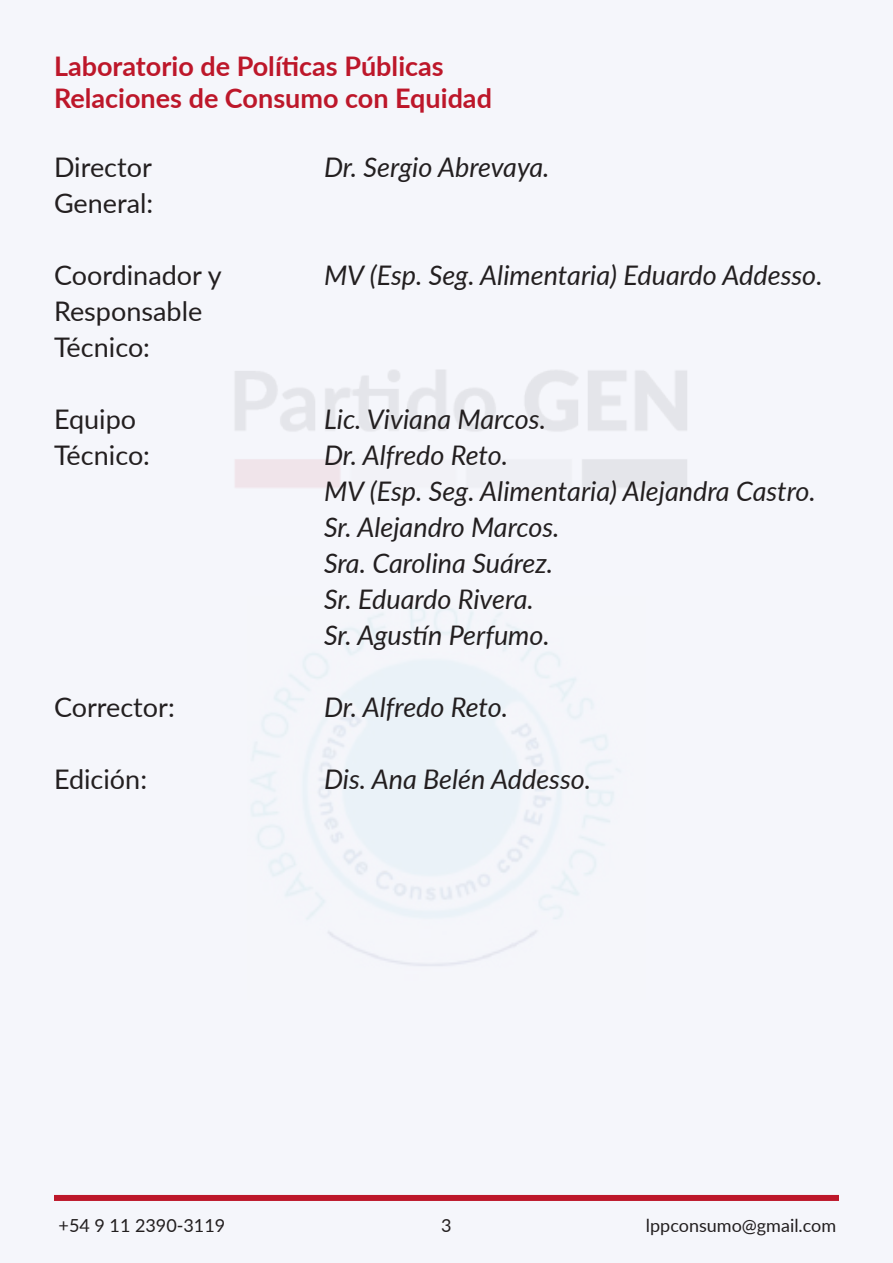
<style>
.page{position:relative;width:893px;height:1263px;background:#f5f6fb}
.page>*{position:absolute;margin:0;border:0;box-sizing:border-box;transform-origin:0 0}
.t1{font:italic 27px "Lato";color:#231f20}
.t2{font:27px "Lato";color:#231f20}
.t3{font:700 27px "Lato";color:#bd172a}
.t4{font:18px "Lato";color:#231f20}
</style>
<div class="page">
<div style="left:54px;top:1195px;width:785px;height:6px;background:#bd172a"></div>
<p class="t3" style="left:54px;top:46px;width:391px">Laboratorio de Políticas Públicas</p>
<p class="t3" style="left:54px;top:78px;width:439px">Relaciones de Consumo con Equidad</p>
<p class="t2" style="left:54px;top:147px;width:99px">Director</p>
<p class="t1" style="left:324px;top:147px;width:227px">Dr. Sergio Abrevaya.</p>
<p class="t2" style="left:54px;top:183px;width:101px">General:</p>
<p class="t2" style="left:54px;top:255px;width:169px">Coordinador y</p>
<p class="t1" style="left:324px;top:255px;width:500px">MV (Esp. Seg. Alimentaria) Eduardo Addesso.</p>
<p class="t2" style="left:54px;top:291px;width:150px">Responsable</p>
<p class="t2" style="left:54px;top:327px;width:98px">Técnico:</p>
<p class="t2" style="left:54px;top:399px;width:84px">Equipo</p>
<p class="t1" style="left:324px;top:399px;width:224px">Lic. Viviana Marcos.</p>
<p class="t2" style="left:54px;top:435px;width:98px">Técnico:</p>
<p class="t1" style="left:324px;top:435px;width:186px">Dr. Alfredo Reto.</p>
<p class="t1" style="left:324px;top:471px;width:493px">MV (Esp. Seg. Alimentaria) Alejandra Castro.</p>
<p class="t1" style="left:324px;top:507px;width:237px">Sr. Alejandro Marcos.</p>
<p class="t1" style="left:324px;top:543px;width:231px">Sra. Carolina Suárez.</p>
<p class="t1" style="left:324px;top:579px;width:211px">Sr. Eduardo Rivera.</p>
<p class="t1" style="left:324px;top:615px;width:227px">Sr. Agustín Perfumo.</p>
<p class="t2" style="left:54px;top:687px;width:122px">Corrector:</p>
<p class="t1" style="left:324px;top:687px;width:186px">Dr. Alfredo Reto.</p>
<p class="t2" style="left:54px;top:759px;width:95px">Edición:</p>
<p class="t1" style="left:324px;top:759px;width:269px">Dis. Ana Belén Addesso.</p>
<p class="t4" style="left:59px;top:1212px;width:168px">+54 9 11 2390-3119</p>
<p class="t4" style="left:441px;top:1212px;width:12px">3</p>
<p class="t4" style="left:646px;top:1212px;width:192px">lppconsumo@gmail.com</p>
</div>
